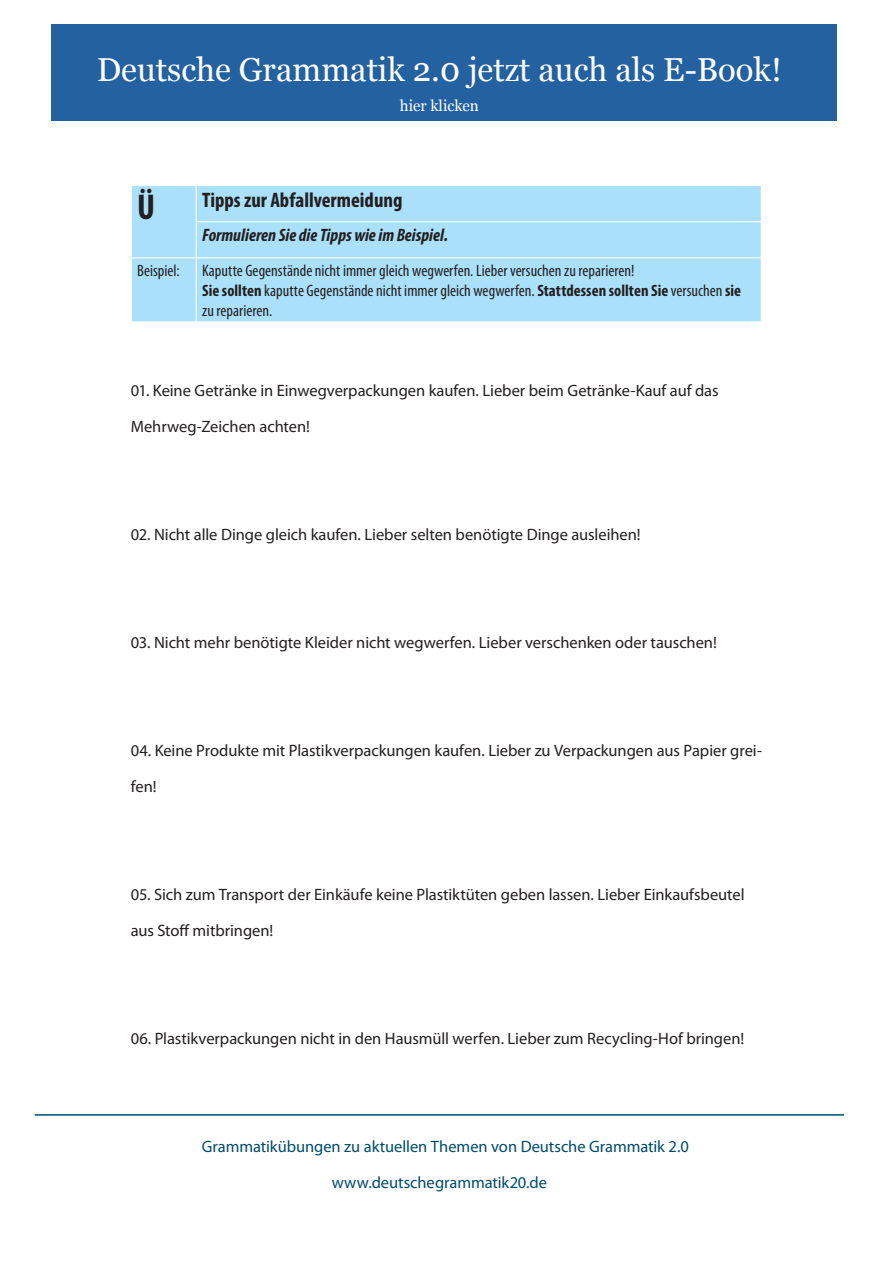
<style>
.page{position:relative;width:893px;height:1263px;background:#fff}
.page>*{position:absolute;margin:0;border:0;box-sizing:border-box;transform-origin:0 0}
.Upub_Normal_Tabelle{font:700 condensed 36px "Myriad Pro";color:#231f20}
.t1{font:33.15px "Georgia";color:#fff}
.Upub_Normal_Tabelle-2{font:700 condensed 21px "Myriad Pro";color:#231f20}
.Upub_Normal_Tabelle-3{font:italic 700 condensed 18px "Myriad Pro";color:#231f20}
.Upub_Normal_Übung{font:16.5px/36px "Myriad Pro";letter-spacing:-.005em;color:#231f20}
.Upub_Normal_Tabelle-4{font:condensed 16.5px/19.8px "Myriad Pro";color:#231f20}
.Upub_Normal{font:16.5px "Myriad Pro";letter-spacing:-.005em;color:#004b6c}
.t2{font:15.45px "Georgia";color:#fff}
.s1{font-weight:700}
</style>
<div class="page">
<div style="left:51px;top:24px;width:785px;height:96px;background:#2361a1"></div>
<hr style="left:35px;top:1114px;width:809px;height:2px;background:#004b6c">
<div style="left:132px;top:186px;width:629px;height:135px;background:#aae0f9"></div>
<hr style="left:196px;top:186px;width:1px;height:35px;background:#fff">
<hr style="left:196px;top:221px;width:566px;height:1px;background:#fff">
<hr style="left:196px;top:222px;width:1px;height:35px;background:#fff">
<hr style="left:131px;top:257px;width:65px;height:1px;background:#fff">
<hr style="left:196px;top:257px;width:566px;height:1px;background:#fff">
<hr style="left:196px;top:258px;width:1px;height:63px;background:#fff">
<h2 class="t1" style="left:97px;top:49px;width:687px">Deutsche Grammatik 2.0 jetzt auch als E-Book!</h2>
<p class="t2" style="left:400px;top:96px;width:81px">hier klicken</p>
<p class="Upub_Normal_Tabelle" style="left:137px;top:184px;width:19px">Ü</p>
<p class="Upub_Normal_Tabelle-2" style="left:202px;top:187px;width:202px">Tipps zur Abfallvermeidung</p>
<p class="Upub_Normal_Tabelle-3" style="left:202px;top:224px;width:247px">Formulieren Sie die Tipps wie im Beispiel.</p>
<p class="Upub_Normal_Tabelle-4" style="left:137px;top:261px;width:44px">Beispiel:</p>
<p class="Upub_Normal_Tabelle-4" style="left:202px;top:261px;width:540px">Kaputte Gegenstände nicht immer gleich wegwerfen. Lieber versuchen zu reparieren!<br><span class="s1">Sie sollten</span> kaputte Gegenstände nicht immer gleich wegwerfen. <span class="s1">Stattdessen sollten Sie</span> versuchen <span class="s1">sie </span>zu reparieren.</p>
<p class="Upub_Normal_Übung" style="left:131px;top:372px;width:589px">01. Keine Getränke in Einwegverpackungen kaufen. Lieber beim Getränke-Kauf auf das<br>Mehrweg-Zeichen achten!</p>
<p class="Upub_Normal_Übung" style="left:131px;top:516px;width:511px">02. Nicht alle Dinge gleich kaufen. Lieber selten benötigte Dinge ausleihen!</p>
<p class="Upub_Normal_Übung" style="left:131px;top:624px;width:588px">03. Nicht mehr benötigte Kleider nicht wegwerfen. Lieber verschenken oder tauschen!</p>
<p class="Upub_Normal_Übung" style="left:131px;top:732px;width:633px">04. Keine Produkte mit Plastikverpackungen kaufen. Lieber zu Verpackungen aus Papier grei&shy;fen!</p>
<p class="Upub_Normal_Übung" style="left:131px;top:876px;width:615px">05. Sich zum Transport der Einkäufe keine Plastiktüten geben lassen. Lieber Einkaufsbeutel aus Stoff mitbringen!</p>
<p class="Upub_Normal_Übung" style="left:131px;top:1020px;width:615px">06. Plastikverpackungen nicht in den Hausmüll werfen. Lieber zum Recycling-Hof bringen!</p>
<p class="Upub_Normal" style="left:202px;top:1136px;width:488px">Grammatikübungen zu aktuellen Themen von Deutsche Grammatik 2.0</p>
<p class="Upub_Normal" style="left:332px;top:1172px;width:217px">www.deutschegrammatik20.de</p>
</div>
